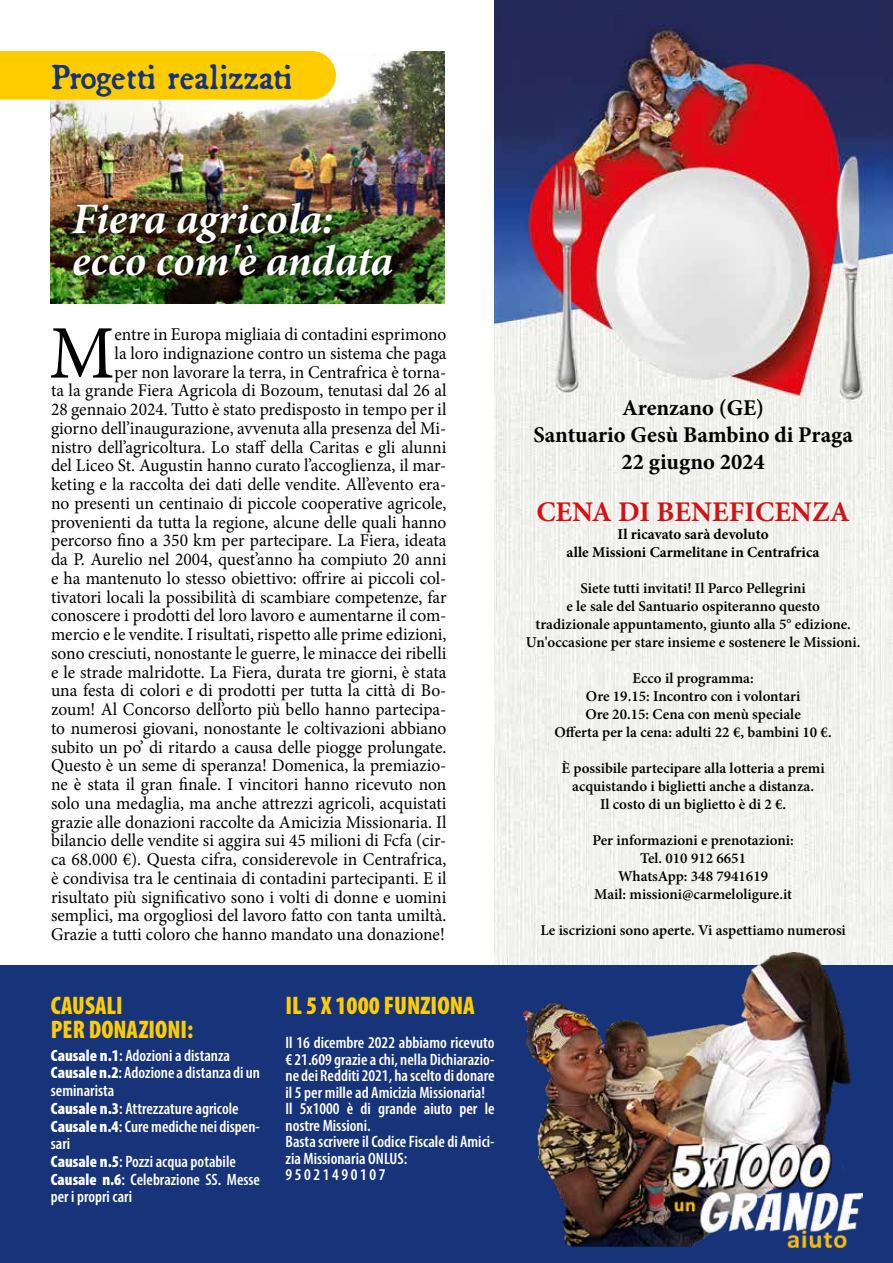
<style>
.page{position:relative;width:893px;height:1263px;background:#fff}
.page>*{position:absolute;margin:0;border:0;box-sizing:border-box;transform-origin:0 0}
.t1{font:75.75px "Mignon";color:#000}
.t2{font:italic 700 43.5px/42px "Mignon";letter-spacing:-.005em;color:#fff}
.t3{font:37.5px "Broadsheet";color:#173379}
.t4{font:700 28.5px "Mignon";color:#d31216}
.t5{font:900 condensed 25.5px/24px "Myriad Pro";color:#fc0;scale:.96 1}
.t6{font:900 condensed 25.5px "Myriad Pro";color:#fc0}
.t7{font:700 22.5px/27px "Mignon";color:#000;text-align:center}
.t8{font:18px/18.8px "Mignon";color:#000;text-align:right}
.t9{font:600 condensed 16.5px/17.7px "Myriad Pro";color:#fff}
.t10{font:600 15px/18px "Mignon";color:#000;text-align:center}
.t11{font:700 15px/18px "Mignon";color:#000;text-align:center}
.s1{font-weight:900}
</style>
<div class="page">
<img style="left:495px;top:0;width:398px;height:965px">
<div style="left:0;top:965px;width:893px;height:298px;background:#173379"></div>
<img style="left:50px;top:51px;width:394px;height:253px">
<img style="left:65px;top:194px;width:335px;height:88px">
<div style="left:0;top:51px;width:336px;height:49px;background:#fc0"></div>
<img style="left:524px;top:952px;width:338px;height:295px">
<h3 class="t3" style="left:51px;top:48px;width:243px">Progetti realizzati</h3>
<h2 class="t2" style="left:72px;top:197px;width:322px">Fiera agricola: ecco com'è andata</h2>
<p class="t8" style="left:51px;top:325px;width:397px">entre in Europa migliaia di contadini esprimono<br>la loro indignazione contro un sistema che paga<br>per non lavorare la terra, in Centrafrica è torna-<br>ta la grande Fiera Agricola di Bozoum, tenutasi dal 26 al 28 gennaio 2024. Tutto è stato predisposto in tempo per il giorno dell’inaugurazione, avvenuta alla presenza del Mi&shy;nistro dell’agricoltura. Lo staff della Caritas e gli alunni del Liceo St. Augustin hanno curato l’accoglienza, il mar&shy;keting e la raccolta dei dati delle vendite. All’evento era&shy;no presenti un centinaio di piccole cooperative agricole, provenienti da tutta la regione, alcune delle quali hanno percorso fino a 350 km per partecipare. La Fiera, ideata da P. Aurelio nel 2004, quest’anno ha compiuto 20 anni e ha mantenuto lo stesso obiettivo: offrire ai piccoli col&shy;tivatori locali la possibilità di scambiare competenze, far conoscere i prodotti del loro lavoro e aumentarne il com&shy;mercio e le vendite. I risultati, rispetto alle prime edizioni, sono cresciuti, nonostante le guerre, le minacce dei ribelli e le strade malridotte. La Fiera, durata tre giorni, è stata una festa di colori e di prodotti per tutta la città di Bo&shy;zoum! Al Concorso dell’orto più bello hanno partecipa&shy;to numerosi giovani, nonostante le coltivazioni abbiano subito un po’ di ritardo a causa delle piogge prolungate.<br>Questo è un seme di speranza! Domenica, la premiazio&shy;ne è stata il gran finale. I vincitori hanno ricevuto non solo una medaglia, ma anche attrezzi agricoli, acquistati grazie alle donazioni raccolte da Amicizia Missionaria. Il bilancio delle vendite si aggira sui 45 milioni di Fcfa (cir&shy;ca 68.000 €). Questa cifra, considerevole in Centrafrica, è condivisa tra le centinaia di contadini partecipanti. E il risultato più significativo sono i volti di donne e uomini semplici, ma orgogliosi del lavoro fatto con tanta umiltà.<br>Grazie a tutti coloro che hanno mandato una donazione!</p>
<h1 class="t1" style="left:49px;top:303px;width:67px">M</h1>
<h3 class="t5" style="left:51px;top:993px;width:150px">CAUSALI<br>PER DONAZIONI:</h3>
<p class="t9" style="left:51px;top:1046px;width:211px"><span class="s1">Causale n.1</span>: Adozioni a distanza<br><span class="s1">Causale n.2</span>: Adozione a distanza di un seminarista<br><span class="s1">Causale n.3</span>: Attrezzature agricole<br><span class="s1">Causale n.4</span>: Cure mediche nei dispen&shy;sari<br><span class="s1">Causale n.5</span>: Pozzi acqua potabile<br><span class="s1">Causale n.6</span>: Celebrazione SS. Messe per i propri cari</p>
<h3 class="t6" style="left:285px;top:989px;width:191px">IL 5 X 1000 FUNZIONA</h3>
<p class="t9" style="left:285px;top:1034px;width:211px;line-height:16.5px">Il 16 dicembre 2022 abbiamo ricevuto € 21.609 grazie a chi, nella Dichiarazio&shy;ne dei Redditi 2021, ha scelto di donare il 5 per mille ad Amicizia Missionaria!<br>Il 5x1000 è di grande aiuto per le nostre Missioni.<br>Basta scrivere il Codice Fiscale di Amici&shy;zia Missionaria ONLUS:<br>9 5 0 2 1 4 9 0 1 0 7</p>
<p class="t7" style="left:533px;top:394px;width:321px">Arenzano (GE)<br>Santuario Gesù Bambino di Praga<br>22 giugno 2024</p>
<h3 class="t4" style="left:536px;top:492px;width:315px">CENA DI BENEFICENZA</h3>
<p class="t11" style="left:567px;top:525px;width:254px">Il ricavato sarà devoluto<br>alle Missioni Carmelitane in Centrafrica</p>
<p class="t10" style="left:526px;top:579px;width:336px">Siete tutti invitati! Il Parco Pellegrini<br>e le sale del Santuario ospiteranno questo<br>tradizionale appuntamento, giunto alla 5° edizione.<br>Un'occasione per stare insieme e sostenere le Missioni.</p>
<p class="t10" style="left:555px;top:669px;width:279px">Ecco il programma:<br>Ore 19.15: Incontro con i volontari<br>Ore 20.15: Cena con menù speciale<br>Offerta per la cena: adulti 22 €, bambini 10 €.</p>
<p class="t10" style="left:562px;top:759px;width:265px">È possibile partecipare alla lotteria a premi acquistando i biglietti anche a distanza.<br>Il costo di un biglietto è di 2 €.</p>
<p class="t10" style="left:593px;top:831px;width:203px">Per informazioni e prenotazioni:<br>Tel. 010 912 6651<br>WhatsApp: 348 7941619<br>Mail: missioni@carmeloligure.it</p>
<p class="t10" style="left:540px;top:921px;width:307px">Le iscrizioni sono aperte. Vi aspettiamo numerosi</p>
</div>
